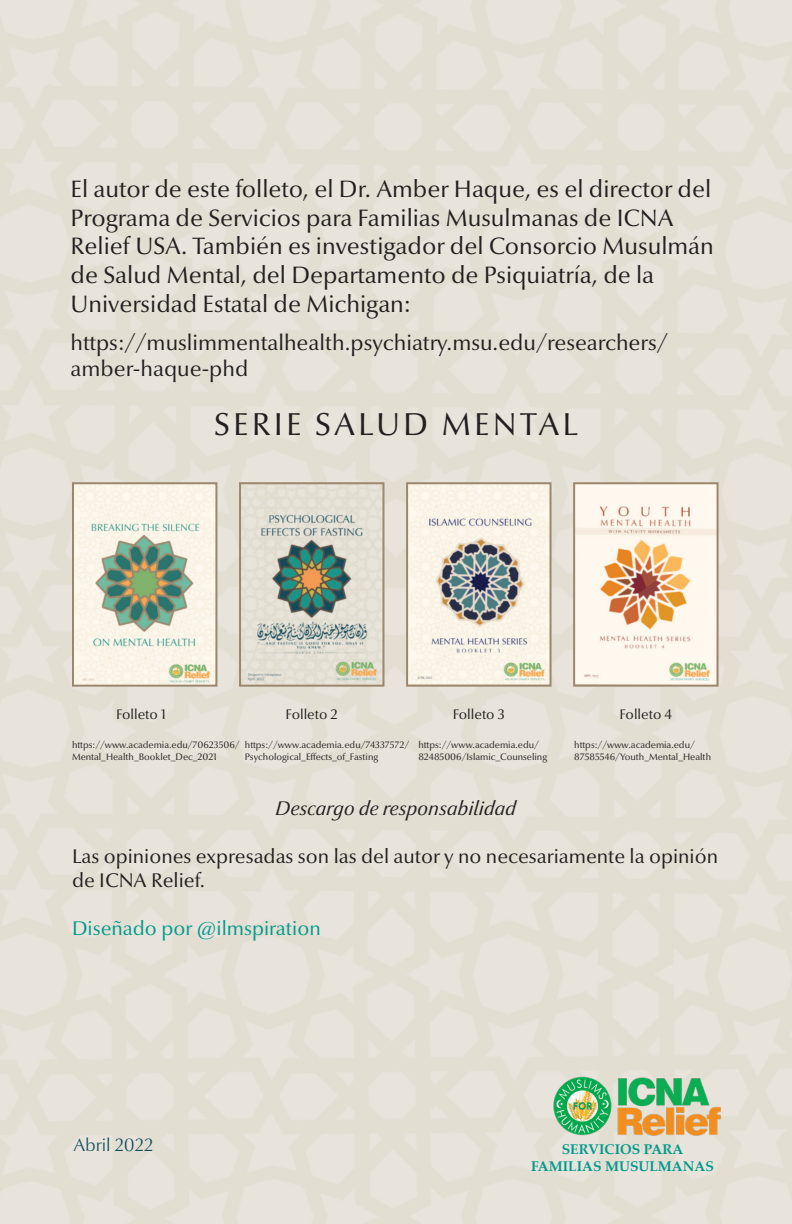
<style>
.page{position:relative;width:792px;height:1224px;background:#fff}
.page>*{position:absolute;margin:0;border:0;box-sizing:border-box;transform-origin:0 0}
.t1{font:32px "Optima Nova LT Pro";letter-spacing:.1em;color:#231f20}
.t2{font:24px/28.8px "Optima Nova LT Pro";color:#231f20}
.t3{font:22px/26.4px "Optima Nova LT Pro";color:#231f20}
.t4{font:20px/24px "Optima Nova LT Pro";color:#231f20}
.t5{font:italic 20px "Optima Nova LT Pro";color:#231f20}
.t6{font:20px "Optima Nova LT Pro";color:#01998d}
.t7{font:300 18px "Optima Nova LT Pro";color:#124b5c}
.t8{font:14px "Optima Nova LT Pro";color:#231f20}
.t9{font:700 14px/16.8px "Palatino Linotype";color:#01998d;text-align:center}
.t10{font:9.6px/11.4px "Optima Nova LT Pro";color:#231f20}
</style>
<div class="page">
<img style="left:550px;top:1071px;width:178px;height:68px">
<img style="left:75px;top:485px;width:139px;height:199px">
<div style="left:72px;top:482px;width:145px;height:205px;border:2px solid #9b876e"></div>
<img style="left:242px;top:485px;width:139px;height:199px">
<div style="left:239px;top:482px;width:145px;height:205px;border:2px solid #9b876e"></div>
<img style="left:409px;top:485px;width:140px;height:199px">
<div style="left:406px;top:482px;width:146px;height:205px;border:2px solid #9b876e"></div>
<img style="left:576px;top:485px;width:140px;height:199px">
<div style="left:573px;top:482px;width:146px;height:205px;border:2px solid #9b876e"></div>
<p class="t2" style="left:71px;top:174px;width:645px">El autor de este folleto, el Dr. Amber Haque, es el director del Programa de Servicios para Familias Musulmanas de ICNA Relief USA. También es investigador del Consorcio Musulmán de Salud Mental, del Departamento de Psiquiatría, de la Universidad Estatal de Michigan:</p>
<p class="t3" style="left:71px;top:329px;width:599px">https://muslimmentalhealth.psychiatry.msu.edu/researchers/ amber-haque-phd</p>
<p class="t1" style="left:214px;top:404px;width:365px">SERIE SALUD MENTAL</p>
<p class="t8" style="left:116px;top:706px;width:51px">Folleto 1</p>
<p class="t10" style="left:72px;top:739px;width:169px">https://www.academia.edu/70623506/<br>Mental_Health_Booklet_Dec_2021</p>
<p class="t10" style="left:245px;top:739px;width:166px">https://www.academia.edu/74337572/<br>Psychological_Effects_of_Fasting</p>
<p class="t10" style="left:418px;top:739px;width:130px">https://www.academia.edu/<br>82485006/Islamic_Counseling</p>
<p class="t10" style="left:574px;top:739px;width:138px">https://www.academia.edu/<br>87585546/Youth_Mental_Health</p>
<p class="t8" style="left:286px;top:706px;width:54px">Folleto 2</p>
<p class="t8" style="left:453px;top:706px;width:54px">Folleto 3</p>
<p class="t8" style="left:620px;top:706px;width:54px">Folleto 4</p>
<p class="t5" style="left:276px;top:795px;width:242px">Descargo de responsabilidad</p>
<p class="t4" style="left:72px;top:844px;width:648px">Las opiniones expresadas son las del autor y no necesariamente la opinión de ICNA Relief.</p>
<p class="t6" style="left:72px;top:915px;width:250px">Diseñado por @ilmspiration</p>
<h3 class="t7" style="left:73px;top:1133px;width:82px">Abril 2022</h3>
<h3 class="t9" style="left:531px;top:1141px;width:184px">SERVICIOS PARA<br>FAMILIAS MUSULMANAS</h3>
</div>
